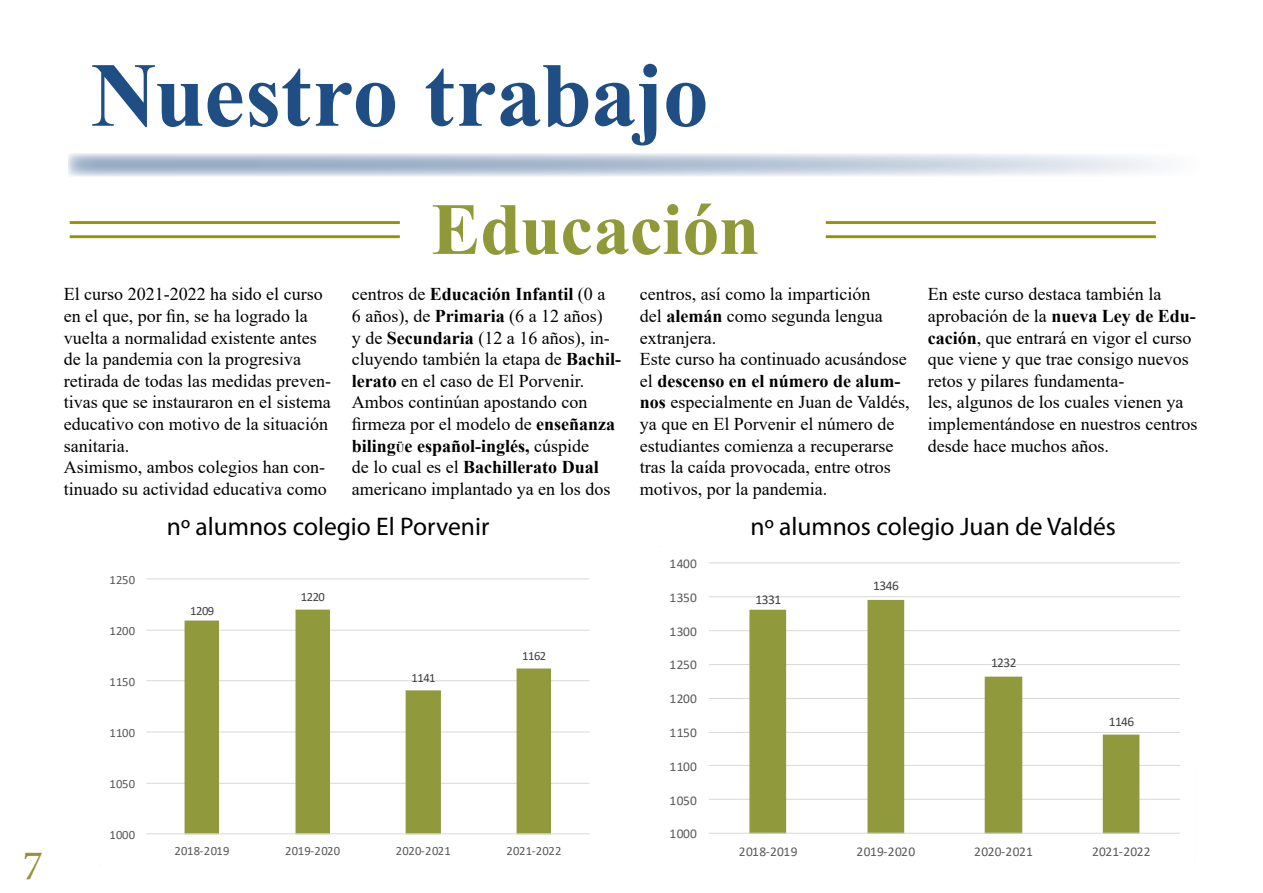
<style>
.page{position:relative;width:1263px;height:893px;background:#fff}
.page>*{position:absolute;margin:0;border:0;box-sizing:border-box;transform-origin:0 0}
.t1{font:700 91.5px "Times New Roman";letter-spacing:-.01em;color:#1f4e84}
.t2{font:700 73.5px "Times New Roman";letter-spacing:-.005em;color:#909938}
.t3{font:42px "Minion Pro";color:#929236}
.t4{font:25.5px "Myriad Pro";color:#000}
.t5{font:18px/21.6px "Times New Roman";color:#000}
.t6{font:13.35px "Calibri";letter-spacing:.025em;color:#595959}
.t7{font:13.35px "Calibri";letter-spacing:-.04em;color:#404040}
.t8{font:12.6px "Calibri";letter-spacing:.025em;color:#595959}
.t9{font:12.6px "Calibri";letter-spacing:-.04em;color:#404040}
.s1{font-weight:700}
.s2{font-weight:700;font-size:12px}
</style>
<div class="page">
<svg style="left:68px;top:153px;width:1096px;height:23px;background:#c8d3e0"></svg>
<hr style="left:826px;top:221px;width:330px;height:3px;background:#939200">
<hr style="left:826px;top:235px;width:330px;height:3px;background:#939200">
<hr style="left:70px;top:221px;width:330px;height:3px;background:#939200">
<hr style="left:70px;top:235px;width:330px;height:3px;background:#939200">
<svg style="left:100px;top:562px;width:1063px;height:304px"></svg>
<div style="left:100px;top:559px;width:497px;height:9px;background:#fff"></div>
<h1 class="t1" style="left:91px;top:29px;width:619px">Nuestro trabajo</h1>
<h3 class="t3" style="left:23px;top:837px;width:22px">7</h3>
<h2 class="t2" style="left:431px;top:176px;width:330px">Educación</h2>
<p class="t5" style="left:64px;top:283px;width:269px">El curso 2021-2022 ha sido el curso en el que, por fin, se ha logrado la vuelta a normalidad existente antes de la pandemia con la progresiva retirada de todas las medidas preven&shy;tivas que se instauraron en el sistema educativo con motivo de la situación sanitaria.<br>Asimismo, ambos colegios han con&shy;tinuado su actividad educativa como</p>
<p class="t5" style="left:352px;top:283px;width:271px">centros de <span class="s1">Educación Infantil</span> (0 a<br>6 años), de <span class="s1">Primaria</span> (6 a 12 años)<br>y de <span class="s1">Secundaria</span> (12 a 16 años), in&shy;cluyendo también la etapa de <span class="s1">Bachil&shy;lerato</span> en el caso de El Porvenir.<br>Ambos continúan apostando con firmeza por el modelo de <span class="s1">enseñanza biling</span><span class="s2">Ü</span><span class="s1">e español-inglés,</span> cúspide<br>de lo cual es el <span class="s1">Bachillerato Dual </span>americano implantado ya en los dos</p>
<p class="t5" style="left:640px;top:283px;width:271px">centros, así como la impartición<br>del <span class="s1">alemán</span> como segunda lengua extranjera.<br>Este curso ha continuado acusándose el <span class="s1">descenso en el número de alum&shy;nos</span> especialmente en Juan de Valdés, ya que en El Porvenir el número de estudiantes comienza a recuperarse tras la caída provocada, entre otros motivos, por la pandemia.</p>
<p class="t5" style="left:928px;top:283px;width:271px">En este curso destaca también la aprobación de la <span class="s1">nueva Ley de Edu&shy;cación</span>, que entrará en vigor el curso que viene y que trae consigo nuevos retos y pilares fundamenta-<br>les, algunos de los cuales vienen ya implementándose en nuestros centros desde hace muchos años.</p>
<h3 class="t4" style="left:167px;top:510px;width:324px">nº alumnos colegio El Porvenir</h3>
<h3 class="t4" style="left:750px;top:510px;width:367px">nº alumnos colegio Juan de Valdés</h3>
<p class="t8" style="left:109px;top:571px;width:27px">1250</p>
<p class="t8" style="left:109px;top:622px;width:27px">1200</p>
<p class="t8" style="left:109px;top:673px;width:27px">1150</p>
<p class="t8" style="left:109px;top:724px;width:27px">1100</p>
<p class="t8" style="left:109px;top:775px;width:27px">1050</p>
<p class="t8" style="left:109px;top:826px;width:27px">1000</p>
<p class="t9" style="left:190px;top:602px;width:26px">1209</p>
<p class="t9" style="left:301px;top:588px;width:26px">1220</p>
<p class="t9" style="left:412px;top:669px;width:26px">1141</p>
<p class="t9" style="left:522px;top:647px;width:26px">1162</p>
<p class="t8" style="left:175px;top:842px;width:57px">2018-2019</p>
<p class="t8" style="left:285px;top:842px;width:57px">2019-2020</p>
<p class="t8" style="left:396px;top:842px;width:57px">2020-2021</p>
<p class="t8" style="left:506px;top:842px;width:57px">2021-2022</p>
<p class="t6" style="left:670px;top:554px;width:29px">1400</p>
<p class="t6" style="left:670px;top:588px;width:29px">1350</p>
<p class="t6" style="left:670px;top:622px;width:29px">1300</p>
<p class="t6" style="left:670px;top:656px;width:29px">1250</p>
<p class="t6" style="left:670px;top:689px;width:29px">1200</p>
<p class="t6" style="left:670px;top:723px;width:29px">1150</p>
<p class="t6" style="left:670px;top:757px;width:29px">1100</p>
<p class="t6" style="left:670px;top:791px;width:29px">1050</p>
<p class="t6" style="left:670px;top:825px;width:29px">1000</p>
<p class="t7" style="left:755px;top:590px;width:27px">1331</p>
<p class="t7" style="left:873px;top:577px;width:27px">1346</p>
<p class="t7" style="left:991px;top:654px;width:27px">1232</p>
<p class="t7" style="left:1109px;top:712px;width:27px">1146</p>
<p class="t6" style="left:739px;top:842px;width:60px">2018-2019</p>
<p class="t6" style="left:856px;top:842px;width:60px">2019-2020</p>
<p class="t6" style="left:974px;top:842px;width:60px">2020-2021</p>
<p class="t6" style="left:1092px;top:842px;width:60px">2021-2022</p>
</div>
